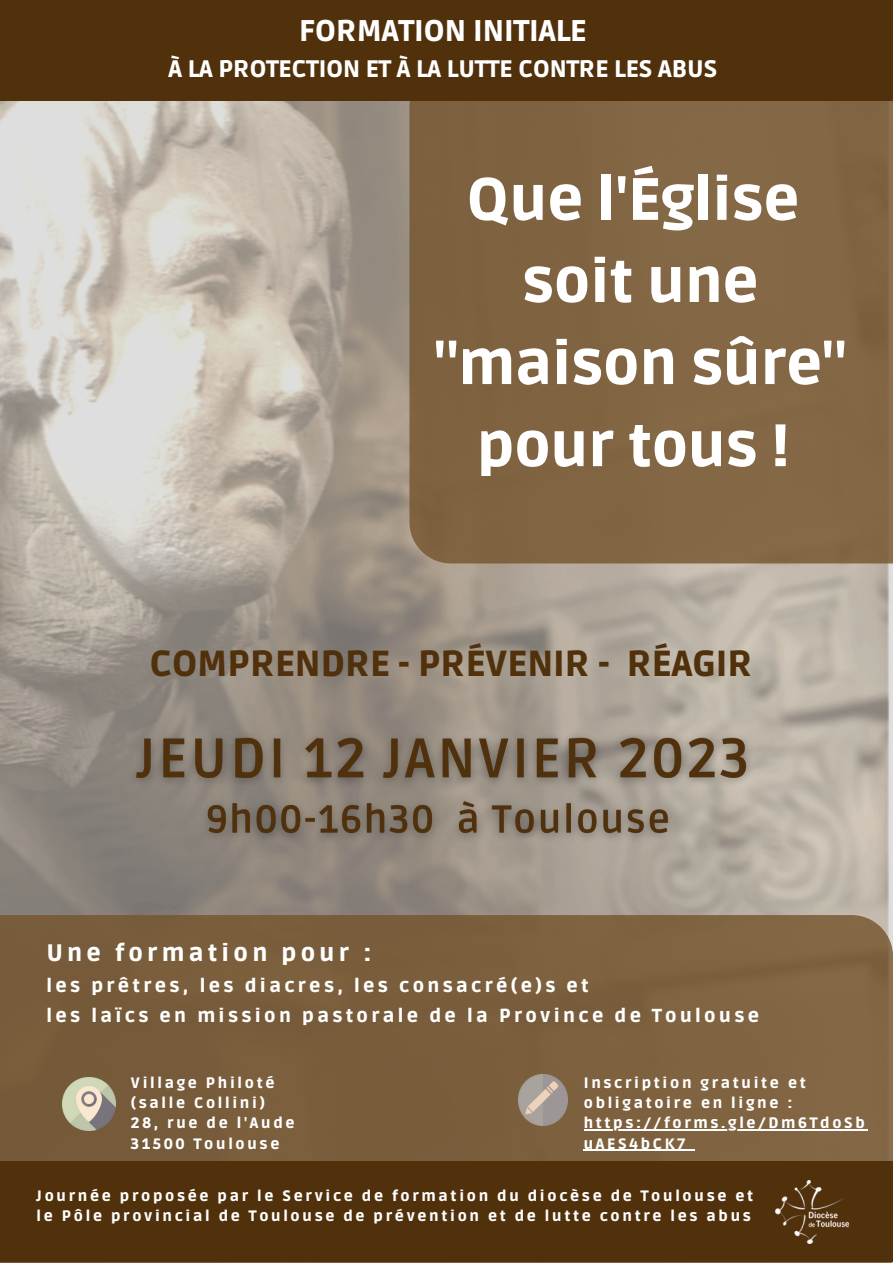
<style>
.page{position:relative;width:893px;height:1264px;background:#fff}
.page>*{position:absolute;margin:0;border:0;box-sizing:border-box;transform-origin:0 0}
.t1{font:900 59.4px/82.1px "Ruda";color:#fff;text-align:center}
.t2{font:900 36px "Ruda";color:#51300c}
.t3{font:900 29.7px "Ruda";color:#fff}
.t4{font:900 23.7px "Ruda";color:#fff}
.t5{font:900 23.7px "Ruda";letter-spacing:.18em;color:#fff}
.t6{font:900 18.75px/29.2px "Ruda";letter-spacing:.18em;color:#fff}
.t7{font:900 15px/20.2px "Ruda";letter-spacing:.18em;color:#fff}
</style>
<div class="page">
<img style="left:0;top:101px;width:892px;height:814px">
<div style="left:409px;top:100px;width:483px;height:463px;background:#826643"></div>
<div style="left:0;top:0;width:892px;height:100px;background:#51300c"></div>
<svg style="left:0;top:915px;width:892px;height:347px;background:#7b5f3e"></svg>
<img style="left:63px;top:1077px;width:53px;height:53px">
<img style="left:518px;top:1074px;width:49px;height:51px">
<hr style="left:583px;top:1129px;width:284px;height:1px;background:#fff">
<hr style="left:583px;top:1149px;width:104px;height:1px;background:#fff">
<div style="left:0;top:1161px;width:892px;height:100px;background:#51300c"></div>
<img style="left:775px;top:1180px;width:75px;height:63px">
<img style="left:123px;top:714px;width:642px;height:145px">
<h3 class="t3" style="left:299px;top:14px;width:289px">FORMATION INITIALE</h3>
<h3 class="t4" style="left:168px;top:55px;width:550px">À LA PROTECTION ET À LA LUTTE CONTRE LES ABUS</h3>
<h1 class="t1" style="left:434px;top:160px;width:414px">Que l'Église soit une "maison sûre" pour tous !</h1>
<h2 class="t2" style="left:150px;top:642px;width:604px">COMPRENDRE - PRÉVENIR - RÉAGIR</h2>
<h3 class="t5" style="left:46px;top:938px;width:326px">Une formation pour :</h3>
<p class="t6" style="left:46px;top:971px;width:714px">les prêtres, les diacres, les consacré(e)s et<br>les laïcs en mission pastorale de la Province de Toulouse</p>
<p class="t7" style="left:131px;top:1072px;width:165px">Village Philoté (salle Collini)<br>28, rue de l'Aude<br>31500 Toulouse</p>
<p class="t7" style="left:583px;top:1072px;width:282px">Inscription gratuite et obligatoire en ligne : https://forms.gle/Dm6TdoSb uAES4bCK7</p>
<p class="t7" style="left:37px;top:1185px;width:718px">Journée proposée par le Service de formation du diocèse de Toulouse et le Pôle provincial de Toulouse de prévention et de lutte contre les abus</p>
</div>
